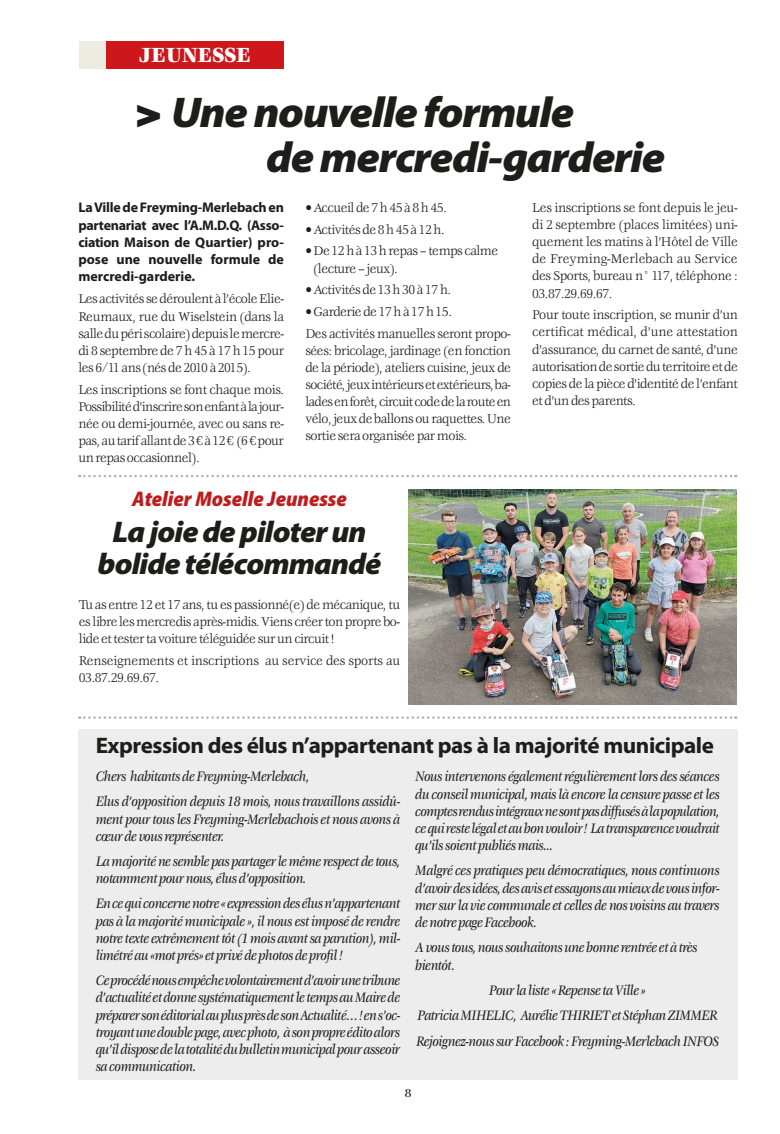
<style>
.page{position:relative;width:780px;height:1134px;background:#fff}
.page>*{position:absolute;margin:0;border:0;box-sizing:border-box;transform-origin:0 0}
.t1{font:italic 900 43.25px/45px "Myriad Pro";letter-spacing:-.03em;color:#1d1d1b;scale:1.04 1}
.t2{font:italic 900 30px/32.5px "Myriad Pro";letter-spacing:-.03em;color:#1d1d1b;text-align:center;scale:1.04 1}
.t3{font:700 22.5px "Myriad Pro";letter-spacing:-.02em;color:#1d1d1b}
.t4{font:900 22.5px "Veljovic Std";color:#fff;scale:.94 1}
.t5{font:italic 900 semi-condensed 21.25px "Myriad Pro";color:#be1d1d}
.t6{font:italic 500 15px/17.2px "Veljovic Std";letter-spacing:-.035em;color:#1d1d1b;scale:.84 1}
.t7{font:14px/17.1px "Veljovic Std";letter-spacing:-.035em;color:#1d1d1b;text-align:justify;scale:.94 1}
.t8{font:700 14px/17.1px "Myriad Pro";color:#1d1d1b;text-align:justify}
.t9{font:14px/17.1px "Veljovic Std";letter-spacing:-.015em;color:#1d1d1b;scale:.94 1}
.t10{font:500 12.5px "Veljovic Std";color:#1d1d1b}
.s1{font-family:"Helvetica Neue LT Std"}
</style>
<div class="page">
<div style="left:78px;top:729px;width:659px;height:351px;background:#ededed"></div>
<svg style="left:79px;top:716px;width:657px;height:3px"></svg>
<svg style="left:79px;top:475px;width:657px;height:2px"></svg>
<div style="left:79px;top:41px;width:27px;height:27px;background:#edece1"></div>
<div style="left:106px;top:41px;width:178px;height:27px;background:#cd171a"></div>
<img style="left:408px;top:490px;width:328px;height:214px">
<h3 class="t4" style="left:139px;top:42px;width:120px">JEUNESSE</h3>
<h1 class="t1" style="left:266px;top:88px;width:385px;text-indent:-131px"><span class="s1">&gt;</span> Une nouvelle formule<br>de mercredi-garderie</h1>
<p class="t8" style="left:78px;top:199px;width:207px">La Ville de Freyming-Merlebach en partenariat avec l’A.M.D.Q. (Asso&shy;ciation Maison de Quartier) pro&shy;pose une nouvelle formule de mercredi-garderie.</p>
<p class="t7" style="left:78px;top:291px;width:220px">Les activités se déroulent à l’école Elie-Reumaux, rue du Wiselstein (dans la salle du péri scolaire) depuis le mercre&shy;di 8 septembre de 7 h 45 à 17 h 15 pour les 6/11 ans (nés de 2010 à 2015).</p>
<p class="t7" style="left:78px;top:381px;width:220px">Les inscriptions se font chaque mois.<br>Possibilité d’inscrire son enfant à la jour&shy;née ou demi-journée, avec ou sans re&shy;pas, au tarif allant de 3 € à 12 € (6 € pour un repas occasionnel).</p>
<p class="t7" style="left:305px;top:200px;width:152px">• Accueil de 7 h 45 à 8 h 45.</p>
<p class="t7" style="left:305px;top:221px;width:150px">• Activités de 8 h 45 à 12 h.</p>
<p class="t7" style="left:313px;top:243px;width:198px;text-indent:-8px">• De 12 h à 13 h repas – temps calme (lecture – jeux).</p>
<p class="t7" style="left:305px;top:282px;width:156px">• Activités de 13 h 30 à 17 h.</p>
<p class="t7" style="left:305px;top:301px;width:220px;line-height:21.8px">• Garderie de 17 h à 17 h 15.<br>Des activités manuelles seront propo-</p>
<p class="t7" style="left:305px;top:343px;width:220px">sées: bricolage, jardinage (en fonction de la période), ateliers cuisine, jeux de société, jeux intérieurs et extérieurs, ba&shy;lades en forêt, circuit code de la route en vélo, jeux de ballons ou raquettes. Une sortie sera organisée par mois.</p>
<p class="t7" style="left:532px;top:200px;width:220px">Les inscriptions se font depuis le jeu&shy;di 2 septembre (places limitées) uni&shy;quement les matins à l’Hôtel de Ville de Freyming-Merlebach au Service des Sports, bureau n° 117, téléphone :<br>03.87.29.69.67.</p>
<p class="t7" style="left:532px;top:307px;width:220px">Pour toute inscription, se munir d’un certificat médical, d’une attestation d’assurance, du carnet de santé, d’une autorisation de sortie du territoire et de copies de la pièce d’identité de l’enfant et d’un des parents.</p>
<h3 class="t5" style="left:132px;top:487px;width:216px">Atelier Moselle Jeunesse</h3>
<h2 class="t2" style="left:97px;top:514px;width:275px">La joie de piloter un bolide télécommandé</h2>
<p class="t7" style="left:79px;top:596px;width:343px">Tu as entre 12 et 17 ans, tu es passionné(e) de mécanique, tu es libre les mercredis après-midis. Viens créer ton propre bo&shy;lide et tester ta voiture téléguidée sur un circuit !</p>
<p class="t9" style="left:79px;top:652px;width:343px">Renseignements et inscriptions au service des sports au<br>03.87.29.69.67.</p>
<h3 class="t3" style="left:96px;top:731px;width:620px">Expression des élus n’appartenant pas à la majorité municipale</h3>
<p class="t6" style="left:96px;top:765px;width:364px;line-height:25px">Chers habitants de Freyming-Merlebach,<br>Elus d’opposition depuis 18 mois, nous travaillons assidû-</p>
<p class="t6" style="left:96px;top:811px;width:364px">ment pour tous les Freyming-Merlebachois et nous avons à cœur de vous représenter.</p>
<p class="t6" style="left:96px;top:853px;width:364px">La majorité ne semble pas partager le même respect de tous, notamment pour nous, élus d’opposition.</p>
<p class="t6" style="left:96px;top:896px;width:364px;text-align:justify">En ce qui concerne notre « expression des élus n’appartenant pas à la majorité municipale », il nous est imposé de rendre notre texte extrêmement tôt (1 mois avant sa parution), mil&shy;limétré au «mot prés» et privé de photos de profil !</p>
<p class="t6" style="left:96px;top:972px;width:364px;text-align:justify">Ce procédé nous empêche volontairement d’avoir une tribune d’actualité et donne systématiquement le temps au Maire de préparer son éditorial au plus près de son Actualité… ! en s’oc&shy;troyant une double page, avec photo, à son propre édito alors qu’il dispose de la totalité du bulletin municipal pour asseoir sa communication.</p>
<p class="t6" style="left:415px;top:769px;width:364px;text-align:justify">Nous intervenons également régulièrement lors des séances du conseil municipal, mais là encore la censure passe et les comptes rendus intégraux ne sont pas diffusés à la population, ce qui reste légal et au bon vouloir ! La transparence voudrait qu’ils soient publiés mais...</p>
<p class="t6" style="left:415px;top:863px;width:364px;text-align:justify">Malgré ces pratiques peu démocratiques, nous continuons d’avoir des idées, des avis et essayons au mieux de vous infor&shy;mer sur la vie communale et celles de nos voisins au travers de notre page Facebook.</p>
<p class="t6" style="left:415px;top:940px;width:338px">A vous tous, nous souhaitons une bonne rentrée et à très bientôt.</p>
<p class="t6" style="left:416px;top:978px;width:362px;line-height:25.4px;text-align:center">Pour la liste « Repense ta Ville »<br>Patricia MIHELIC, Aurélie THIRIET et Stéphan ZIMMER<br>Rejoignez-nous sur Facebook : Freyming-Merlebach INFOS</p>
<p class="t10" style="left:405px;top:1086px;width:8px">8</p>
</div>
